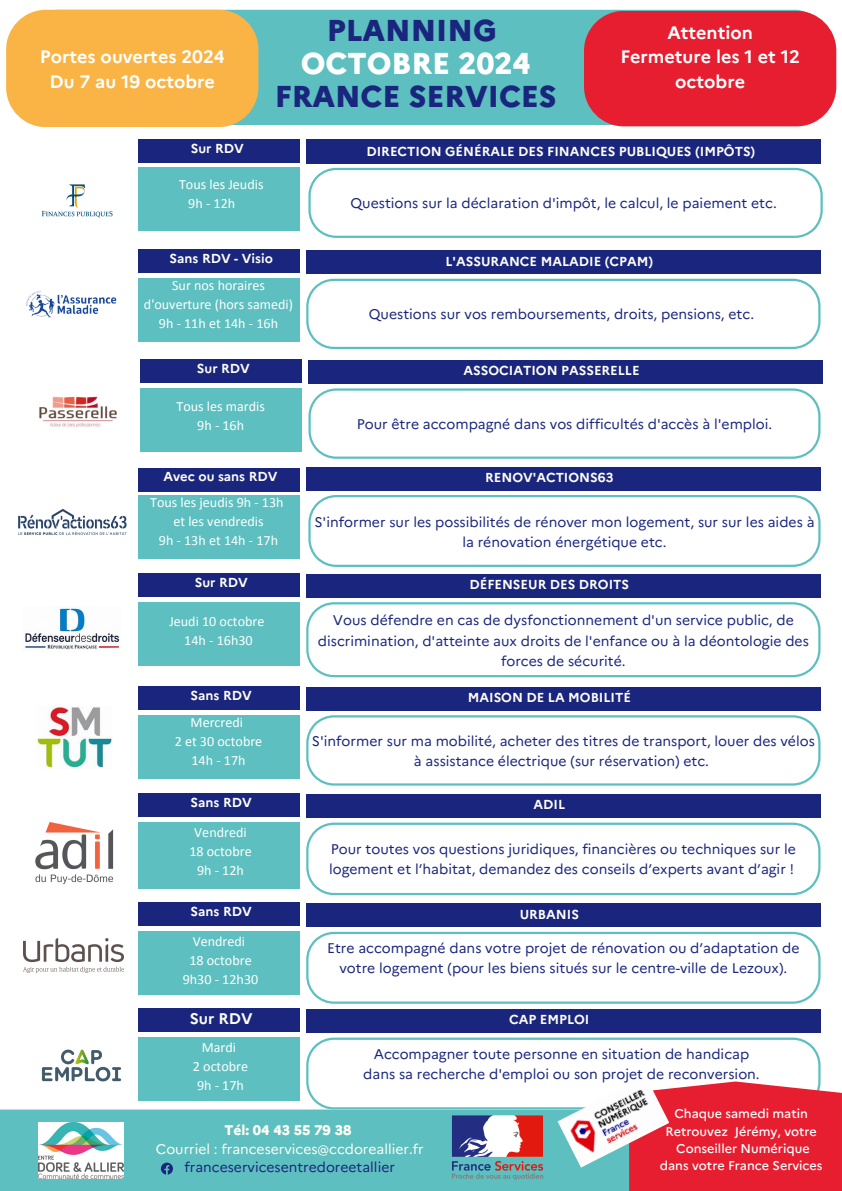
<style>
.page{position:relative;width:842px;height:1191px;background:#fff}
.page>*{position:absolute;margin:0;border:0;box-sizing:border-box;transform-origin:0 0}
.t1{font:800 30.1px/33px "Marianne";color:#1a267e;text-align:center}
.t2{font:700 18px/24.8px "Marianne";color:#fff;text-align:center}
.t3{font:700 15.4px "Marianne";color:#fffef5}
.t4{font:14.1px/19px "Calibri";color:#fff;text-align:center}
.t5{font:14px/20.2px "Marianne";color:#1a267e;text-align:center}
.t6{font:13.9px/18.7px "Marianne";color:#fffef5;text-align:center}
.t7{font:700 13px "Marianne";color:#fffef5}
.t8{font:500 12.6px "Marianne";color:#fff}
.s1{color:#fff}
.s2{font-weight:800}
.s3{color:#1a267e}
</style>
<div class="page">
<div style="left:30px;top:10px;width:793px;height:115px;background:#5dbfbf;border-radius:28px"></div>
<div style="left:0;top:1109px;width:842px;height:81px;background:#5dbfbf"></div>
<img style="left:39px;top:1122px;width:84px;height:56px">
<svg style="left:161px;top:1162px;width:12px;height:12px"></svg>
<img style="left:41px;top:184px;width:72px;height:34px">
<img style="left:25px;top:290px;width:92px;height:28px">
<img style="left:39px;top:396px;width:78px;height:31px">
<img style="left:18px;top:509px;width:108px;height:26px">
<img style="left:24px;top:607px;width:96px;height:43px">
<img style="left:37px;top:706px;width:75px;height:63px">
<img style="left:36px;top:822px;width:78px;height:63px">
<img style="left:41px;top:1049px;width:81px;height:33px">
<div style="left:584px;top:11px;width:252px;height:115px;background:#e61e30;border-radius:40px"></div>
<div style="left:306px;top:139px;width:514px;height:25px;background:#1a267e"></div>
<div style="left:138px;top:167px;width:162px;height:64px;background:#5dbfbf"></div>
<svg style="left:308px;top:168px;width:515px;height:70px"></svg>
<div style="left:306px;top:250px;width:515px;height:24px;background:#1a267e"></div>
<div style="left:138px;top:278px;width:162px;height:64px;background:#5dbfbf"></div>
<svg style="left:306px;top:279px;width:515px;height:70px"></svg>
<div style="left:138px;top:249px;width:162px;height:24px;background:#1a267e"></div>
<div style="left:308px;top:360px;width:515px;height:24px;background:#1a267e"></div>
<div style="left:141px;top:388px;width:161px;height:64px;background:#5dbfbf"></div>
<svg style="left:308px;top:388px;width:513px;height:71px"></svg>
<div style="left:141px;top:359px;width:161px;height:24px;background:#1a267e"></div>
<div style="left:306px;top:467px;width:515px;height:24px;background:#1a267e"></div>
<div style="left:138px;top:495px;width:162px;height:64px;background:#5dbfbf"></div>
<svg style="left:308px;top:495px;width:512px;height:72px"></svg>
<div style="left:138px;top:467px;width:162px;height:24px;background:#1a267e"></div>
<div style="left:306px;top:574px;width:515px;height:23px;background:#1a267e"></div>
<div style="left:138px;top:601px;width:162px;height:64px;background:#5dbfbf"></div>
<svg style="left:306px;top:602px;width:515px;height:75px"></svg>
<div style="left:138px;top:573px;width:162px;height:23px;background:#1a267e"></div>
<div style="left:306px;top:687px;width:515px;height:23px;background:#1a267e"></div>
<div style="left:138px;top:714px;width:162px;height:64px;background:#5dbfbf"></div>
<svg style="left:306px;top:715px;width:515px;height:70px"></svg>
<div style="left:138px;top:686px;width:162px;height:23px;background:#1a267e"></div>
<div style="left:306px;top:794px;width:515px;height:24px;background:#1a267e"></div>
<div style="left:138px;top:822px;width:162px;height:66px;background:#5dbfbf"></div>
<svg style="left:306px;top:822px;width:514px;height:73px"></svg>
<div style="left:138px;top:793px;width:162px;height:24px;background:#1a267e"></div>
<div style="left:306px;top:903px;width:515px;height:24px;background:#1a267e"></div>
<div style="left:138px;top:931px;width:162px;height:64px;background:#5dbfbf"></div>
<svg style="left:306px;top:931px;width:514px;height:72px"></svg>
<div style="left:138px;top:902px;width:162px;height:24px;background:#1a267e"></div>
<div style="left:138px;top:139px;width:161px;height:24px;background:#1a267e"></div>
<div style="left:306px;top:1009px;width:515px;height:23px;background:#1a267e"></div>
<div style="left:138px;top:1036px;width:162px;height:64px;background:#5dbfbf"></div>
<div style="left:138px;top:1008px;width:162px;height:23px;background:#1a267e"></div>
<svg style="left:306px;top:1037px;width:536px;height:153px"></svg>
<img style="left:558px;top:1076px;width:111px;height:91px">
<div style="left:6px;top:10px;width:252px;height:117px;background:#fab445;border-radius:40px"></div>
<img style="left:23px;top:938px;width:101px;height:34px">
<h5 class="t2" style="left:40px;top:43px;width:186px">Portes ouvertes 2024<br>Du 7 au 19 octobre</h5>
<p class="t7" style="left:191px;top:139px;width:54px">Sur RDV</p>
<h5 class="t4" style="left:188px;top:175px;width:77px;text-align:left;text-indent:-9px">Tous les Jeudis<br>9h - 12h</h5>
<h3 class="t1" style="left:275px;top:11px;width:283px">PLANNING<br><span class="s1">OCTOBRE 2024<br></span>FRANCE SERVICES</h3>
<p class="t2" style="left:620px;top:18px;width:181px">Attention<br>Fermeture les 1 et 12 octobre</p>
<h6 class="t3" style="left:321px;top:138px;width:144px">Sur RDV - Physique</h6>
<p class="t7" style="left:366px;top:142px;width:390px">DIRECTION GÉNÉRALE DES FINANCES PUBLIQUES (IMPÔTS)</p>
<p class="t5" style="left:351px;top:192px;width:428px">Questions sur la déclaration d'impôt, le calcul, le paiement etc.</p>
<h5 class="t7" style="left:170px;top:248px;width:105px">Sans RDV - Visio</h5>
<h5 class="t7" style="left:446px;top:251px;width:209px">L'ASSURANCE MALADIE (CPAM)</h5>
<h6 class="t4" style="left:144px;top:277px;width:151px">Sur nos horaires d'ouverture (hors samedi)<br>9h - 11h et 14h - 16h</h6>
<h6 class="t5" style="left:369px;top:303px;width:387px">Questions sur vos remboursements, droits, pensions, etc.</h6>
<h6 class="t7" style="left:197px;top:358px;width:54px">Sur RDV</h6>
<p class="t7" style="left:464px;top:360px;width:178px">ASSOCIATION PASSERELLE</p>
<p class="t4" style="left:176px;top:397px;width:90px">Tous les mardis<br>9h - 16h</p>
<h5 class="t5" style="left:357px;top:412px;width:417px">Pour être accompagné dans vos difficultés d'accès à l'emploi.</h5>
<p class="t7" style="left:164px;top:466px;width:115px">Avec ou sans RDV</p>
<h5 class="t7" style="left:485px;top:467px;width:130px">RENOV'ACTIONS63</h5>
<h5 class="t4" style="left:150px;top:494px;width:135px">Tous les jeudis 9h - 13h et les vendredis<br>9h - 13h et 14h - 17h</h5>
<h5 class="t5" style="left:314px;top:510px;width:502px">S'informer sur les possibilités de rénover mon logement, sur sur les aides à la rénovation énergétique etc.</h5>
<h5 class="t7" style="left:195px;top:572px;width:54px">Sur RDV</h5>
<p class="t7" style="left:469px;top:574px;width:161px">DÉFENSEUR DES DROITS</p>
<h6 class="t4" style="left:169px;top:613px;width:97px">Jeudi 10 octobre<br>14h - 16h30</h6>
<p class="t5" style="left:318px;top:609px;width:492px">Vous défendre en cas de dysfonctionnement d'un service public, de discrimination, d'atteinte aux droits de l'enfance ou à la déontologie des forces de sécurité.</p>
<h6 class="t7" style="left:191px;top:685px;width:63px">Sans RDV</h6>
<h4 class="t7" style="left:468px;top:687px;width:165px">MAISON DE LA MOBILITÉ</h4>
<h5 class="t4" style="left:175px;top:713px;width:89px">Mercredi<br>2 et 30 octobre<br>14h - 17h</h5>
<p class="t5" style="left:312px;top:729px;width:505px">S'informer sur ma mobilité, acheter des titres de transport, louer des vélos à assistance électrique (sur réservation) etc.</p>
<h5 class="t7" style="left:191px;top:792px;width:63px">Sans RDV</h5>
<p class="t7" style="left:534px;top:794px;width:33px">ADIL</p>
<h5 class="t4" style="left:189px;top:823px;width:64px">Vendredi<br>18 octobre<br>9h - 12h</h5>
<h5 class="t5" style="left:329px;top:837px;width:468px;text-align:left">Pour toutes vos questions juridiques, financières ou techniques sur le logement et l’habitat, demandez des conseils d’experts avant d’agir !</h5>
<p class="t7" style="left:191px;top:901px;width:63px">Sans RDV</p>
<p class="t7" style="left:520px;top:903px;width:61px">URBANIS</p>
<p class="t4" style="left:183px;top:933px;width:77px">Vendredi<br>18 octobre<br>9h30 - 12h30</p>
<h6 class="t5" style="left:327px;top:936px;width:474px">Etre accompagné dans votre projet de rénovation ou d’adaptation de votre logement (pour les biens situés sur le centre-ville de Lezoux).</h6>
<p class="t3" style="left:190px;top:1006px;width:64px">Sur RDV</p>
<h5 class="t7" style="left:509px;top:1009px;width:82px">CAP EMPLOI</h5>
<p class="t4" style="left:193px;top:1038px;width:57px">Mardi<br>2 octobre<br>9h - 17h</p>
<h5 class="t5" style="left:363px;top:1042px;width:398px">Accompagner toute personne en situation de handicap dans sa recherche d'emploi ou son projet de reconversion.</h5>
<h5 class="t8" style="left:674px;top:1103px;width:135px">Chaque samedi matin</h5>
<p class="t8" style="left:666px;top:1121px;width:153px">Retrouvez Jérémy, votre</p>
<p class="t8" style="left:676px;top:1138px;width:135px">Conseiller Numérique</p>
<h6 class="t8" style="left:660px;top:1155px;width:164px">dans votre France Services</h6>
<p class="t6" style="left:156px;top:1119px;width:269px"><span class="s2">Tél: 04 43 55 79 38<br></span>Courriel : franceservices@ccdoreallier.fr <span class="s3">franceservicesentredoreetallier</span></p>
</div>
